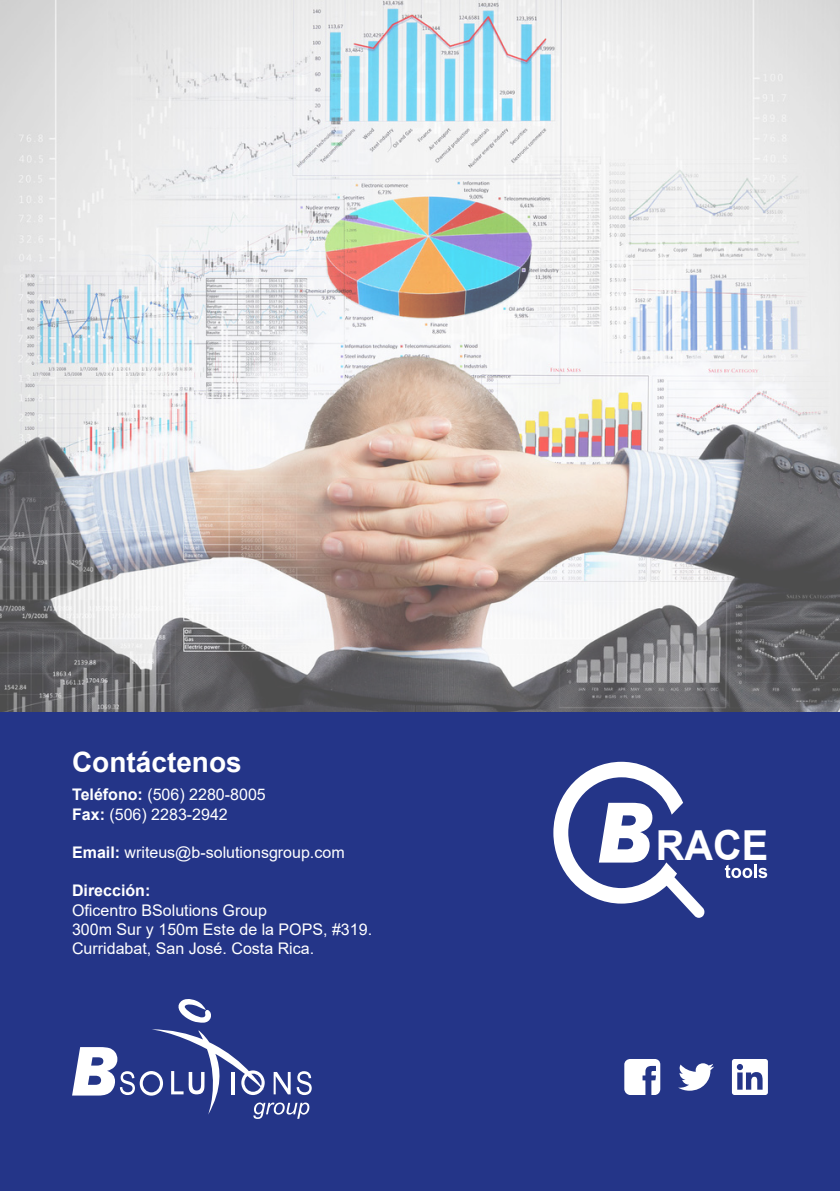
<style>
.page{position:relative;width:840px;height:1191px;background:#fff}
.page>*{position:absolute;margin:0;border:0;box-sizing:border-box;transform-origin:0 0}
.t1{font:700 41.4px "Arial";color:#fff;scale:.96 1}
.t2{font:700 28px "Arial";color:#fff}
.t3{font:16px/19.2px "Arial";color:#fff}
.t4{font:700 16px "Arial";color:#fff}
.s1{font-weight:700}
</style>
<div class="page">
<img style="left:0;top:0;width:839px;height:712px">
<div style="left:0;top:712px;width:839px;height:479px;background:#243588"></div>
<svg style="left:624px;top:1059px;width:36px;height:36px"></svg>
<svg style="left:678px;top:1063px;width:35px;height:27px"></svg>
<svg style="left:731px;top:1059px;width:36px;height:36px"></svg>
<svg style="left:178px;top:999px;width:33px;height:23px"></svg>
<svg style="left:72px;top:1029px;width:239px;height:90px"></svg>
<svg style="left:724px;top:864px;width:27px;height:14px"></svg>
<hr style="left:753px;top:864px;width:3px;height:14px;background:#fff">
<svg style="left:758px;top:868px;width:8px;height:10px"></svg>
<svg style="left:553px;top:762px;width:151px;height:155px"></svg>
<h2 class="t2" style="left:72px;top:742px;width:171px">Contáctenos</h2>
<p class="t3" style="left:72px;top:785px;width:195px"><span class="s1">Teléfono:</span> (506) 2280-8005<br><span class="s1">Fax:</span> (506) 2283-2942</p>
<p class="t3" style="left:72px;top:842px;width:274px"><span class="s1">Email:</span> writeus@b-solutionsgroup.com</p>
<p class="t4" style="left:72px;top:879px;width:80px">Dirección:</p>
<p class="t3" style="left:72px;top:900px;width:301px">Oficentro BSolutions Group<br>300m Sur y 150m Este de la POPS, #319.<br>Curridabat, San José. Costa Rica.</p>
<h1 class="t1" style="left:655px;top:816px;width:119px">RACE</h1>
</div>
